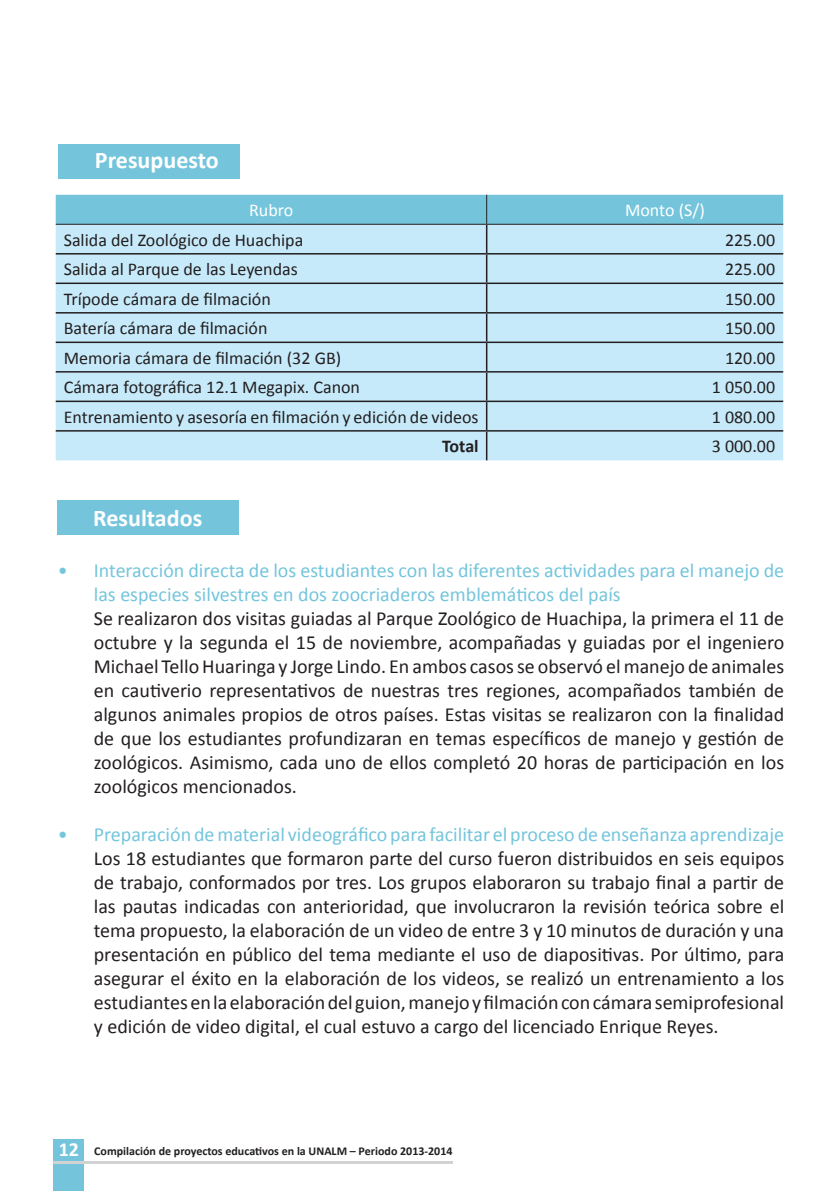
<style>
.page{position:relative;width:840px;height:1191px;background:#fff}
.page>*{position:absolute;margin:0;border:0;box-sizing:border-box;transform-origin:0 0}
.t1{font:700 24px "Calibri";color:#fff}
.t2{font:20px/24px "Calibri";color:#231f20;text-align:justify}
.t3{font:20px/24px "Calibri";color:#74c5dc}
.t4{font:18px "Calibri";color:#231f20}
.t5{font:18px "Calibri";color:#fff}
.t6{font:700 18px "Calibri";letter-spacing:-.005em;color:#231f20}
.t7{font:700 12px "Calibri";color:#231f20}
.s1{font-size:20px;color:#fff}
</style>
<div class="page">
<div style="left:54px;top:1163px;width:30px;height:28px;background:#74c5dc"></div>
<div style="left:54px;top:1139px;width:30px;height:22px;background:#74c5dc"></div>
<hr style="left:53px;top:1161px;width:399px;height:2px;background:#d1d2d4">
<div style="left:59px;top:144px;width:181px;height:34px;background:#74c5dc"></div>
<div style="left:56px;top:225px;width:726px;height:235px;background:#c6eafa"></div>
<div style="left:56px;top:195px;width:726px;height:29px;background:#74c5dc"></div>
<hr style="left:56px;top:224px;width:430px;height:1px;background:#231f20">
<hr style="left:486px;top:224px;width:296px;height:1px;background:#231f20">
<hr style="left:485px;top:225px;width:2px;height:28px;background:#231f20">
<hr style="left:56px;top:253px;width:430px;height:1px;background:#231f20">
<hr style="left:486px;top:253px;width:296px;height:1px;background:#231f20">
<hr style="left:485px;top:254px;width:2px;height:28px;background:#231f20">
<hr style="left:56px;top:282px;width:430px;height:2px;background:#231f20">
<hr style="left:486px;top:282px;width:296px;height:2px;background:#231f20">
<hr style="left:485px;top:284px;width:2px;height:28px;background:#231f20">
<hr style="left:56px;top:312px;width:430px;height:1px;background:#231f20">
<hr style="left:486px;top:312px;width:296px;height:1px;background:#231f20">
<hr style="left:485px;top:313px;width:2px;height:28px;background:#231f20">
<hr style="left:56px;top:341px;width:430px;height:2px;background:#231f20">
<hr style="left:486px;top:341px;width:296px;height:2px;background:#231f20">
<hr style="left:485px;top:343px;width:2px;height:28px;background:#231f20">
<hr style="left:56px;top:371px;width:430px;height:1px;background:#231f20">
<hr style="left:486px;top:371px;width:296px;height:1px;background:#231f20">
<hr style="left:485px;top:372px;width:2px;height:28px;background:#231f20">
<hr style="left:56px;top:400px;width:430px;height:2px;background:#231f20">
<hr style="left:486px;top:400px;width:296px;height:2px;background:#231f20">
<hr style="left:485px;top:402px;width:2px;height:28px;background:#231f20">
<hr style="left:56px;top:430px;width:430px;height:1px;background:#231f20">
<hr style="left:486px;top:430px;width:296px;height:1px;background:#231f20">
<hr style="left:485px;top:431px;width:2px;height:29px;background:#231f20">
<div style="left:57px;top:501px;width:181px;height:34px;background:#74c5dc"></div>
<p class="t1" style="left:95px;top:144px;width:125px">Presupuesto</p>
<p class="t5" style="left:249px;top:199px;width:46px">Rubro</p>
<p class="t5" style="left:624px;top:199px;width:81px">Monto (S/)</p>
<p class="t4" style="left:64px;top:228px;width:241px">Salida del Zoológico de Huachipa</p>
<p class="t4" style="left:724px;top:228px;width:52px">225.00</p>
<p class="t4" style="left:64px;top:258px;width:235px">Salida al Parque de las Leyendas</p>
<p class="t4" style="left:724px;top:258px;width:52px">225.00</p>
<p class="t4" style="left:64px;top:287px;width:208px">Trípode cámara de filmación</p>
<p class="t4" style="left:724px;top:287px;width:52px">150.00</p>
<p class="t4" style="left:64px;top:317px;width:205px">Batería cámara de filmación</p>
<p class="t4" style="left:724px;top:317px;width:52px">150.00</p>
<p class="t4" style="left:64px;top:346px;width:279px">Memoria cámara de filmación (32 GB)</p>
<p class="t4" style="left:724px;top:346px;width:52px">120.00</p>
<p class="t4" style="left:64px;top:376px;width:298px">Cámara fotográfica 12.1 Megapix. Canon</p>
<p class="t4" style="left:711px;top:376px;width:65px">1 050.00</p>
<p class="t4" style="left:64px;top:405px;width:416px">Entrenamiento y asesoría en filmación y edición de videos</p>
<p class="t4" style="left:711px;top:405px;width:65px">1 080.00</p>
<p class="t6" style="left:442px;top:435px;width:38px">Total</p>
<p class="t4" style="left:711px;top:435px;width:65px">3 000.00</p>
<p class="t1" style="left:93px;top:503px;width:110px">Resultados</p>
<p class="t3" style="left:94px;top:558px;width:691px;text-indent:-36px">• Interacción directa de los estudiantes con las diferentes actividades para el manejo de las especies silvestres en dos zoocriaderos emblemáticos del país</p>
<p class="t2" style="left:94px;top:606px;width:691px">Se realizaron dos visitas guiadas al Parque Zoológico de Huachipa, la primera el 11 de octubre y la segunda el 15 de noviembre, acompañadas y guiadas por el ingeniero Michael Tello Huaringa y Jorge Lindo. En ambos casos se observó el manejo de animales en cautiverio representativos de nuestras tres regiones, acompañados también de algunos animales propios de otros países. Estas visitas se realizaron con la finalidad de que los estudiantes profundizaran en temas específicos de manejo y gestión de zoológicos. Asimismo, cada uno de ellos completó 20 horas de participación en los zoológicos mencionados.</p>
<p class="t3" style="left:58px;top:822px;width:727px">• Preparación de material videográfico para facilitar el proceso de enseñanza aprendizaje</p>
<p class="t2" style="left:94px;top:846px;width:691px">Los 18 estudiantes que formaron parte del curso fueron distribuidos en seis equipos de trabajo, conformados por tres. Los grupos elaboraron su trabajo final a partir de las pautas indicadas con anterioridad, que involucraron la revisión teórica sobre el tema propuesto, la elaboración de un video de entre 3 y 10 minutos de duración y una presentación en público del tema mediante el uso de diapositivas. Por último, para asegurar el éxito en la elaboración de los videos, se realizó un entrenamiento a los estudiantes en la elaboración del guion, manejo y filmación con cámara semiprofesional y edición de video digital, el cual estuvo a cargo del licenciado Enrique Reyes.</p>
<p class="t7" style="left:59px;top:1143px;width:395px"><span class="s1">12</span> Compilación de proyectos educativos en la UNALM – Periodo 2013-2014</p>
</div>
